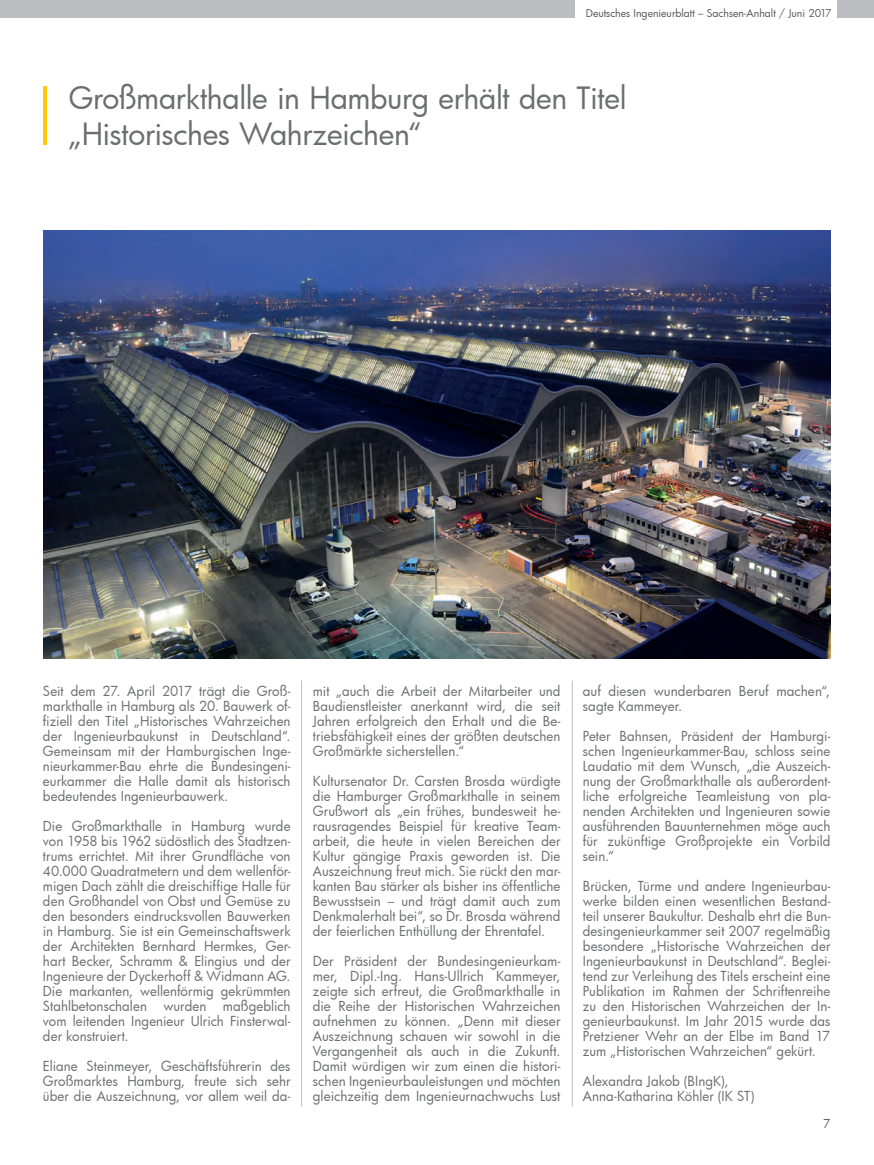
<style>
.page{position:relative;width:874px;height:1165px;background:#fff}
.page>*{position:absolute;margin:0;border:0;box-sizing:border-box;transform-origin:0 0}
.t1{font:30px/36px "Futura Bk";letter-spacing:-.01em;color:#6c6d70}
.t2{font:13.5px/15px "Futura Bk";letter-spacing:.005em;color:#6c6d70;text-align:justify}
.t3{font:12px "Futura Bk";color:#57585a}
.t4{font:10.5px "Futura Bk";color:#57585a}
</style>
<div class="page">
<div style="left:836px;top:0;width:37px;height:18px;background:#bcbdc0"></div>
<div style="left:1px;top:0;width:574px;height:18px;background:#bcbdc0"></div>
<hr style="left:301px;top:680px;width:1px;height:426px;background:#bcbdc0">
<hr style="left:571px;top:680px;width:1px;height:426px;background:#bcbdc0">
<hr style="left:43px;top:86px;width:4px;height:59px;background:#feca0a">
<img style="left:43px;top:230px;width:787px;height:428px">
<svg style="left:0;top:0;width:1px;height:18px"></svg>
<p class="t4" style="left:585px;top:6px;width:247px">Deutsches Ingenieurblatt – Sachsen-Anhalt / Juni 2017</p>
<h1 class="t1" style="left:69px;top:79px;width:559px">Großmarkthalle in Hamburg erhält den Titel „Historisches Wahrzeichen“</h1>
<p class="t2" style="left:43px;top:682px;width:249px">Seit dem 27. April 2017 trägt die Groß&shy;markthalle in Hamburg als 20. Bauwerk of&shy;fiziell den Titel „Historisches Wahrzeichen der Ingenieurbaukunst in Deutschland“.<br>Gemeinsam mit der Hamburgischen Inge&shy;nieurkammer-Bau ehrte die Bundesingeni&shy;eurkammer die Halle damit als historisch bedeutendes Ingenieurbauwerk.</p>
<p class="t2" style="left:43px;top:817px;width:249px">Die Großmarkthalle in Hamburg wurde von 1958 bis 1962 südöstlich des Stadtzen&shy;trums errichtet. Mit ihrer Grundfläche von 40.000 Quadratmetern und dem wellenför&shy;migen Dach zählt die dreischiffige Halle für den Großhandel von Obst und Gemüse zu den besonders eindrucksvollen Bauwerken in Hamburg. Sie ist ein Gemeinschaftswerk der Architekten Bernhard Hermkes, Ger&shy;hart Becker, Schramm &amp; Elingius und der Ingenieure der Dyckerhoff &amp; Widmann AG.<br>Die markanten, wellenförmig gekrümmten Stahlbetonschalen wurden maßgeblich vom leitenden Ingenieur Ulrich Finsterwal&shy;der konstruiert.</p>
<p class="t2" style="left:43px;top:1057px;width:249px">Eliane Steinmeyer, Geschäftsführerin des Großmarktes Hamburg, freute sich sehr über die Auszeichnung, vor allem weil da-</p>
<p class="t2" style="left:313px;top:682px;width:249px">mit „auch die Arbeit der Mitarbeiter und Baudienstleister anerkannt wird, die seit Jahren erfolgreich den Erhalt und die Be&shy;triebsfähigkeit eines der größten deutschen Großmärkte sicherstellen.“</p>
<p class="t2" style="left:313px;top:772px;width:249px">Kultursenator Dr. Carsten Brosda würdigte die Hamburger Großmarkthalle in seinem Grußwort als „ein frühes, bundesweit he&shy;rausragendes Beispiel für kreative Team&shy;arbeit, die heute in vielen Bereichen der Kultur gängige Praxis geworden ist. Die Auszeichnung freut mich. Sie rückt den mar&shy;kanten Bau stärker als bisher ins öffentliche Bewusstsein – und trägt damit auch zum Denkmalerhalt bei“, so Dr. Brosda während der feierlichen Enthüllung der Ehrentafel.</p>
<p class="t2" style="left:313px;top:952px;width:249px">Der Präsident der Bundesingenieurkam&shy;mer, Dipl.-Ing. Hans-Ullrich Kammeyer, zeigte sich erfreut, die Großmarkthalle in die Reihe der Historischen Wahrzeichen aufnehmen zu können. „Denn mit dieser Auszeichnung schauen wir sowohl in die Vergangenheit als auch in die Zukunft.<br>Damit würdigen wir zum einen die histori&shy;schen Ingenieurbauleistungen und möchten gleichzeitig dem Ingenieurnachwuchs Lust</p>
<p class="t2" style="left:582px;top:682px;width:249px">auf diesen wunderbaren Beruf machen“, sagte Kammeyer.</p>
<p class="t2" style="left:582px;top:727px;width:249px">Peter Bahnsen, Präsident der Hamburgi&shy;schen Ingenieurkammer-Bau, schloss seine Laudatio mit dem Wunsch, „die Auszeich&shy;nung der Großmarkthalle als außerordent&shy;liche erfolgreiche Teamleistung von pla&shy;nenden Architekten und Ingenieuren sowie ausführenden Bauunternehmen möge auch für zukünftige Großprojekte ein Vorbild sein.“</p>
<p class="t2" style="left:582px;top:877px;width:249px">Brücken, Türme und andere Ingenieurbau&shy;werke bilden einen wesentlichen Bestand&shy;teil unserer Baukultur. Deshalb ehrt die Bun&shy;desingenieurkammer seit 2007 regelmäßig besondere „Historische Wahrzeichen der Ingenieurbaukunst in Deutschland“. Beglei&shy;tend zur Verleihung des Titels erscheint eine Publikation im Rahmen der Schriftenreihe zu den Historischen Wahrzeichen der In&shy;genieurbaukunst. Im Jahr 2015 wurde das Pretziener Wehr an der Elbe im Band 17 zum „Historischen Wahrzeichen“ gekürt.</p>
<p class="t2" style="left:582px;top:1072px;width:173px">Alexandra Jakob (BIngK),<br>Anna-Katharina Köhler (IK ST)</p>
<p class="t3" style="left:822px;top:1115px;width:9px">7</p>
</div>
